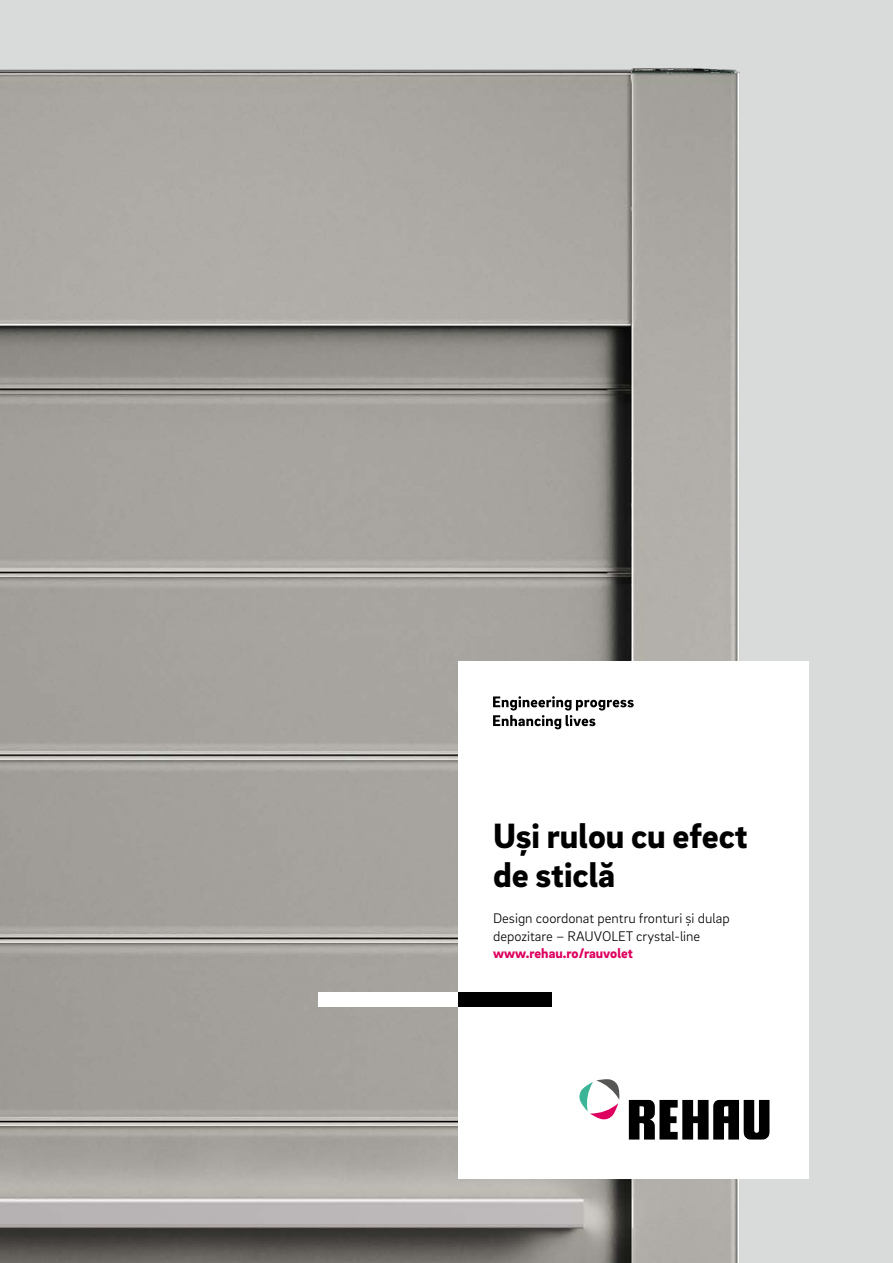
<style>
.page{position:relative;width:893px;height:1263px;background:#d9dada}
.page>*{position:absolute;margin:0;border:0;box-sizing:border-box;transform-origin:0 0}
.FB__Headline_-_24pt{font:900 36px/39.6px "Brix Sans";color:#000}
.FB__Body_text_-_9_5p{font:300 14.25px/17.1px "Brix Sans";color:#000}
.FB__Body_text_-_9_5p-2{font:900 14.25px "Brix Sans";color:#dd005f}
</style>
<div class="page">
<img style="left:0;top:68px;width:740px;height:1195px">
<div style="left:458px;top:661px;width:351px;height:518px;background:#fff"></div>
<svg style="left:493px;top:696px;width:141px;height:33px"></svg>
<div style="left:318px;top:992px;width:140px;height:14px;background:#fff"></div>
<div style="left:458px;top:992px;width:93px;height:14px;background:#000"></div>
<svg style="left:579px;top:1079px;width:41px;height:41px"></svg>
<svg style="left:629px;top:1100px;width:140px;height:39px"></svg>
<p class="FB__Headline_-_24pt" style="left:493px;top:814px;width:256px">Uși rulou cu efect de sticlă</p>
<p class="FB__Body_text_-_9_5p" style="left:493px;top:909px;width:238px">Design coordonat pentru fronturi și dulap depozitare – RAUVOLET crystal-line</p>
<p class="FB__Body_text_-_9_5p-2" style="left:493px;top:943px;width:141px">www.rehau.ro/rauvolet</p>
</div>
